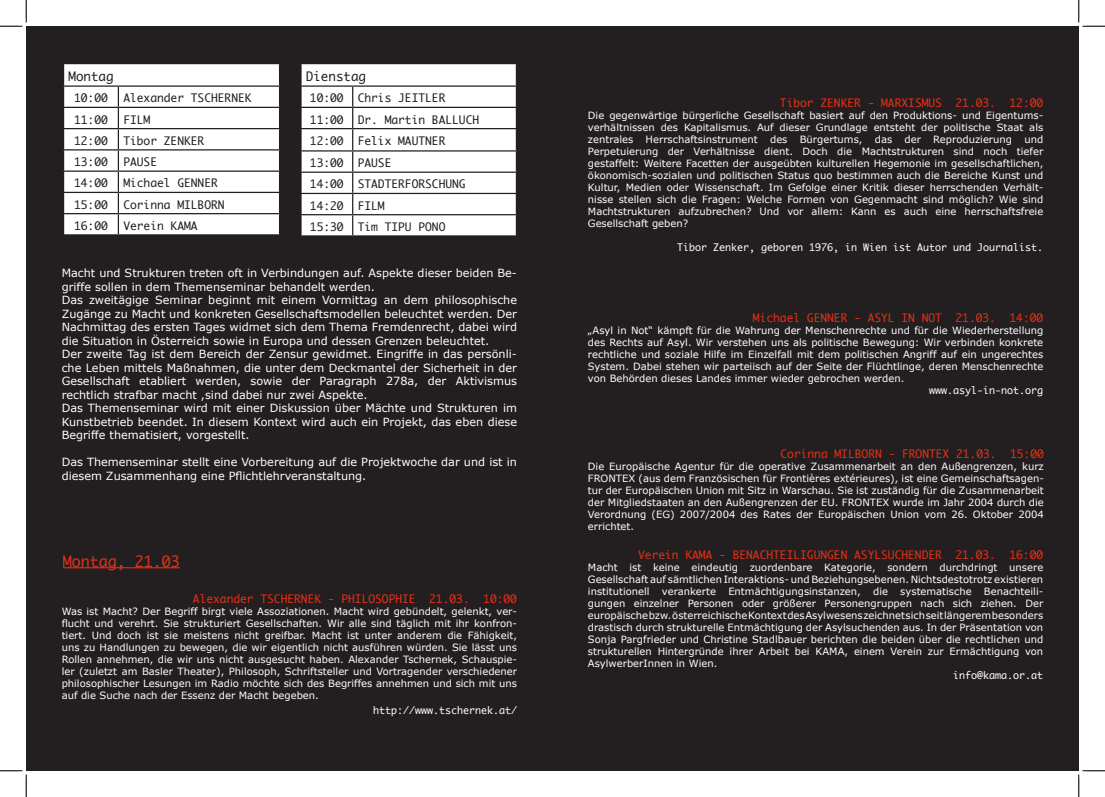
<style>
.page{position:relative;width:1105px;height:797px;background:#fff}
.page>*{position:absolute;margin:0;border:0;box-sizing:border-box;transform-origin:0 0}
.t1{font:15px "Monaco";color:#e33018}
.t2{font:12.5px "Monaco";color:#231f20}
.t3{font:11.25px/13.5px "Verdana";color:#fff;text-align:justify}
.t4{font:11.25px "Monaco";color:#231f20}
.t5{font:11.25px "Monaco";color:#e33018}
.t6{font:10px/12px "Verdana";color:#fff;text-align:justify}
.t7{font:10px "Monaco";color:#fff}
</style>
<div class="page">
<div style="left:26px;top:26px;width:1053px;height:744px;background:#231f20"></div>
<hr style="left:63px;top:567px;width:117px;height:1px;background:#e33018">
<div style="left:64px;top:64px;width:215px;height:170px;background:#fff"></div>
<hr style="left:63px;top:85px;width:55px;height:2px;background:#231f20">
<hr style="left:118px;top:85px;width:162px;height:2px;background:#231f20">
<hr style="left:63px;top:107px;width:55px;height:1px;background:#231f20">
<hr style="left:118px;top:107px;width:162px;height:1px;background:#231f20">
<hr style="left:63px;top:128px;width:55px;height:1px;background:#231f20">
<hr style="left:118px;top:128px;width:162px;height:1px;background:#231f20">
<hr style="left:63px;top:149px;width:55px;height:1px;background:#231f20">
<hr style="left:118px;top:149px;width:162px;height:1px;background:#231f20">
<hr style="left:63px;top:170px;width:55px;height:2px;background:#231f20">
<hr style="left:118px;top:170px;width:162px;height:2px;background:#231f20">
<hr style="left:63px;top:192px;width:55px;height:1px;background:#231f20">
<hr style="left:118px;top:192px;width:162px;height:1px;background:#231f20">
<hr style="left:63px;top:213px;width:55px;height:1px;background:#231f20">
<hr style="left:118px;top:213px;width:162px;height:1px;background:#231f20">
<svg style="left:118px;top:87px;width:1px;height:147px"></svg>
<div style="left:302px;top:64px;width:214px;height:171px;background:#fff"></div>
<hr style="left:300px;top:85px;width:53px;height:2px;background:#231f20">
<hr style="left:353px;top:85px;width:164px;height:2px;background:#231f20">
<hr style="left:300px;top:107px;width:53px;height:1px;background:#231f20">
<hr style="left:353px;top:107px;width:164px;height:1px;background:#231f20">
<hr style="left:300px;top:128px;width:53px;height:1px;background:#231f20">
<hr style="left:353px;top:128px;width:164px;height:1px;background:#231f20">
<hr style="left:300px;top:150px;width:53px;height:1px;background:#231f20">
<hr style="left:353px;top:150px;width:164px;height:1px;background:#231f20">
<hr style="left:300px;top:171px;width:53px;height:2px;background:#231f20">
<hr style="left:353px;top:171px;width:164px;height:2px;background:#231f20">
<hr style="left:300px;top:193px;width:53px;height:1px;background:#231f20">
<hr style="left:353px;top:193px;width:164px;height:1px;background:#231f20">
<hr style="left:300px;top:214px;width:53px;height:1px;background:#231f20">
<hr style="left:353px;top:214px;width:164px;height:1px;background:#231f20">
<svg style="left:352px;top:87px;width:1px;height:148px"></svg>
<svg style="left:0;top:0;width:27px;height:27px"></svg>
<svg style="left:0;top:770px;width:27px;height:27px"></svg>
<svg style="left:1078px;top:0;width:27px;height:27px"></svg>
<svg style="left:1078px;top:770px;width:27px;height:27px"></svg>
<p class="t2" style="left:69px;top:66px;width:46px">Montag</p>
<p class="t4" style="left:74px;top:89px;width:35px">10:00</p>
<p class="t4" style="left:123px;top:89px;width:130px">Alexander TSCHERNEK</p>
<p class="t4" style="left:74px;top:110px;width:35px">11:00</p>
<p class="t4" style="left:123px;top:110px;width:28px">FILM</p>
<p class="t4" style="left:74px;top:131px;width:35px">12:00</p>
<p class="t4" style="left:123px;top:131px;width:82px">Tibor ZENKER</p>
<p class="t4" style="left:74px;top:152px;width:35px">13:00</p>
<p class="t4" style="left:123px;top:152px;width:35px">PAUSE</p>
<p class="t4" style="left:74px;top:174px;width:35px">14:00</p>
<p class="t4" style="left:123px;top:174px;width:96px">Michael GENNER</p>
<p class="t4" style="left:74px;top:195px;width:35px">15:00</p>
<p class="t4" style="left:123px;top:195px;width:103px">Corinna MILBORN</p>
<p class="t4" style="left:74px;top:216px;width:35px">16:00</p>
<p class="t4" style="left:123px;top:216px;width:76px">Verein KAMA</p>
<p class="t2" style="left:306px;top:66px;width:61px">Dienstag</p>
<p class="t4" style="left:310px;top:89px;width:35px">10:00</p>
<p class="t4" style="left:358px;top:89px;width:89px">Chris JEITLER</p>
<p class="t4" style="left:310px;top:110px;width:35px">11:00</p>
<p class="t4" style="left:358px;top:110px;width:123px">Dr. Martin BALLUCH</p>
<p class="t4" style="left:310px;top:131px;width:35px">12:00</p>
<p class="t4" style="left:358px;top:131px;width:89px">Felix MAUTNER</p>
<p class="t4" style="left:310px;top:153px;width:35px">13:00</p>
<p class="t4" style="left:358px;top:153px;width:35px">PAUSE</p>
<p class="t4" style="left:310px;top:175px;width:35px">14:00</p>
<p class="t4" style="left:358px;top:175px;width:109px">STADTERFORSCHUNG</p>
<p class="t4" style="left:310px;top:196px;width:35px">14:20</p>
<p class="t4" style="left:358px;top:196px;width:29px">FILM</p>
<p class="t4" style="left:310px;top:217px;width:35px">15:30</p>
<p class="t4" style="left:358px;top:217px;width:89px">Tim TIPU PONO</p>
<p class="t3" style="left:62px;top:266px;width:457px">Macht und Strukturen treten oft in Verbindungen auf. Aspekte dieser beiden Be&shy;griffe sollen in dem Themenseminar behandelt werden.</p>
<p class="t3" style="left:62px;top:293px;width:457px">Das zweitägige Seminar beginnt mit einem Vormittag an dem philosophische Zugänge zu Macht und konkreten Gesellschaftsmodellen beleuchtet werden. Der Nachmittag des ersten Tages widmet sich dem Thema Fremdenrecht, dabei wird die Situation in Österreich sowie in Europa und dessen Grenzen beleuchtet.</p>
<p class="t3" style="left:62px;top:347px;width:457px">Der zweite Tag ist dem Bereich der Zensur gewidmet. Eingriffe in das persönli&shy;che Leben mittels Maßnahmen, die unter dem Deckmantel der Sicherheit in der Gesellschaft etabliert werden, sowie der Paragraph 278a, der Aktivismus rechtlich strafbar macht ,sind dabei nur zwei Aspekte.</p>
<p class="t3" style="left:62px;top:401px;width:457px">Das Themenseminar wird mit einer Diskussion über Mächte und Strukturen im Kunstbetrieb beendet. In diesem Kontext wird auch ein Projekt, das eben diese Begriffe thematisiert, vorgestellt.</p>
<p class="t3" style="left:62px;top:455px;width:457px">Das Themenseminar stellt eine Vorbereitung auf die Projektwoche dar und ist in diesem Zusammenhang eine Pflichtlehrveranstaltung.</p>
<p class="t1" style="left:63px;top:549px;width:118px">Montag, 21.03</p>
<p class="t5" style="left:193px;top:589px;width:326px">Alexander TSCHERNEK - PHILOSOPHIE 21.03. 10:00</p>
<p class="t6" style="left:62px;top:605px;width:457px">Was ist Macht? Der Begriff birgt viele Assoziationen. Macht wird gebündelt, gelenkt, ver&shy;flucht und verehrt. Sie strukturiert Gesellschaften. Wir alle sind täglich mit ihr konfron&shy;tiert. Und doch ist sie meistens nicht greifbar. Macht ist unter anderem die Fähigkeit, uns zu Handlungen zu bewegen, die wir eigentlich nicht ausführen würden. Sie lässt uns Rollen annehmen, die wir uns nicht ausgesucht haben. Alexander Tschernek, Schauspie&shy;ler (zuletzt am Basler Theater), Philosoph, Schriftsteller und Vortragender verschiedener philosophischer Lesungen im Radio möchte sich des Begriffes annehmen und sich mit uns auf die Suche nach der Essenz der Macht begeben.</p>
<p class="t7" style="left:373px;top:701px;width:146px">http://www.tschernek.at/</p>
<p class="t5" style="left:780px;top:93px;width:265px">Tibor ZENKER - MARXISMUS 21.03. 12:00</p>
<p class="t6" style="left:588px;top:109px;width:457px">Die gegenwärtige bürgerliche Gesellschaft basiert auf den Produktions- und Eigentums&shy;verhältnissen des Kapitalismus. Auf dieser Grundlage entsteht der politische Staat als zentrales Herrschaftsinstrument des Bürgertums, das der Reproduzierung und Perpetuierung der Verhältnisse dient. Doch die Machtstrukturen sind noch tiefer gestaffelt: Weitere Facetten der ausgeübten kulturellen Hegemonie im gesellschaftlichen, ökonomisch-sozialen und politischen Status quo bestimmen auch die Bereiche Kunst und Kultur, Medien oder Wissenschaft. Im Gefolge einer Kritik dieser herrschenden Verhält&shy;nisse stellen sich die Fragen: Welche Formen von Gegenmacht sind möglich? Wie sind Machtstrukturen aufzubrechen? Und vor allem: Kann es auch eine herrschaftsfreie Gesellschaft geben?</p>
<p class="t7" style="left:677px;top:238px;width:367px">Tibor Zenker, geboren 1976, in Wien ist Autor und Journalist.</p>
<p class="t5" style="left:753px;top:308px;width:292px">Michael GENNER - ASYL IN NOT 21.03. 14:00</p>
<p class="t6" style="left:588px;top:324px;width:457px">„Asyl in Not“ kämpft für die Wahrung der Menschenrechte und für die Wiederherstellung des Rechts auf Asyl. Wir verstehen uns als politische Bewegung: Wir verbinden konkrete rechtliche und soziale Hilfe im Einzelfall mit dem politischen Angriff auf ein ungerechtes System. Dabei stehen wir parteiisch auf der Seite der Flüchtlinge, deren Menschenrechte von Behörden dieses Landes immer wieder gebrochen werden.</p>
<p class="t7" style="left:929px;top:381px;width:116px">www.asyl-in-not.org</p>
<p class="t5" style="left:780px;top:444px;width:265px">Corinna MILBORN - FRONTEX 21.03. 15:00</p>
<p class="t6" style="left:588px;top:460px;width:457px">Die Europäische Agentur für die operative Zusammenarbeit an den Außengrenzen, kurz FRONTEX (aus dem Französischen für Frontières extérieures), ist eine Gemeinschaftsagen&shy;tur der Europäischen Union mit Sitz in Warschau. Sie ist zuständig für die Zusammenarbeit der Mitgliedstaaten an den Außengrenzen der EU. FRONTEX wurde im Jahr 2004 durch die Verordnung (EG) 2007/2004 des Rates der Europäischen Union vom 26. Oktober 2004 errichtet.</p>
<p class="t5" style="left:638px;top:545px;width:407px">Verein KAMA - BENACHTEILIGUNGEN ASYLSUCHENDER 21.03. 16:00</p>
<p class="t6" style="left:588px;top:561px;width:457px">Macht ist keine eindeutig zuordenbare Kategorie, sondern durchdringt unsere Gesellschaft auf sämtlichen Interaktions- und Beziehungsebenen. Nichtsdestotrotz existieren institutionell verankerte Entmächtigungsinstanzen, die systematische Benachteili&shy;gungen einzelner Personen oder größerer Personengruppen nach sich ziehen. Der europäische bzw. österreichische Kontext des Asylwesens zeichnet sich seit längerem besonders drastisch durch strukturelle Entmächtigung der Asylsuchenden aus. In der Präsentation von Sonja Pargfrieder und Christine Stadlbauer berichten die beiden über die rechtlichen und strukturellen Hintergründe ihrer Arbeit bei KAMA, einem Verein zur Ermächtigung von AsylwerberInnen in Wien.</p>
<p class="t7" style="left:953px;top:666px;width:91px">info@kama.or.at</p>
</div>
